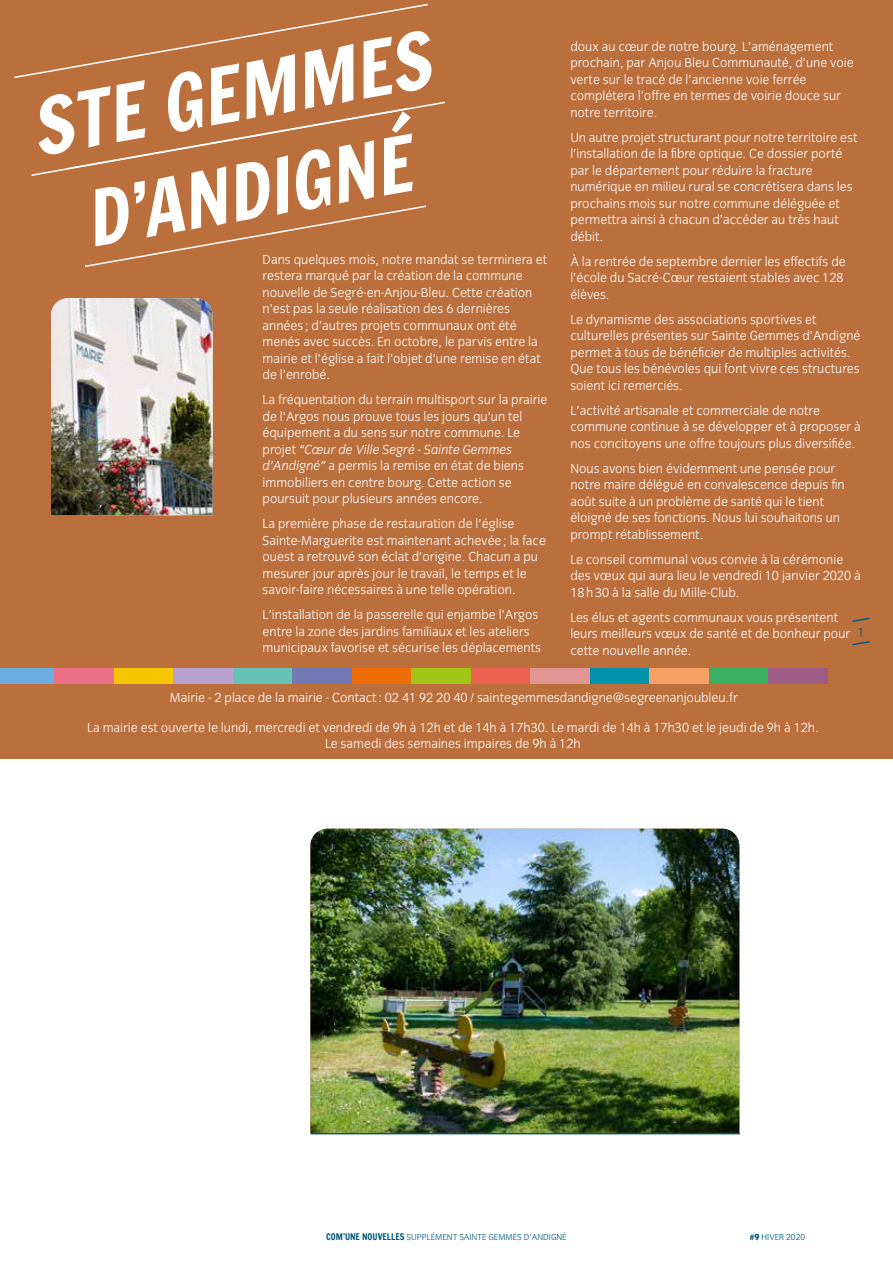
<style>
.page{position:relative;width:893px;height:1263px;background:#fff}
.page>*{position:absolute;margin:0;border:0;box-sizing:border-box;transform-origin:0 0}
.t1{font:italic 75px/99px "Francois One";color:#fff;text-align:center}
.t2{font:13.5px/16.5px "Congress Sans Light Std";color:#fff}
.t3{font:13.5px "Congress Sans Light Std";color:#005a7c}
.t4{font:9px "Congress Sans Light Std";color:#005a7c}
.s1{font-style:italic}
.s2{font-family:"Francois One"}
.s3{font-family:"Congress Sans Ex Bold Std"}
</style>
<div class="page">
<div style="left:0;top:0;width:893px;height:758px;background:#ba6f3c"></div>
<div style="left:0;top:668px;width:54px;height:15px;background:#6caee0"></div>
<div style="left:233px;top:668px;width:59px;height:16px;background:#67c1b7"></div>
<div style="left:471px;top:668px;width:59px;height:16px;background:#ec6050"></div>
<div style="left:114px;top:668px;width:59px;height:16px;background:#f7c600"></div>
<div style="left:352px;top:668px;width:59px;height:16px;background:#ed6d05"></div>
<div style="left:590px;top:668px;width:59px;height:16px;background:#0092ab"></div>
<div style="left:709px;top:668px;width:60px;height:16px;background:#3cae62"></div>
<div style="left:54px;top:668px;width:60px;height:16px;background:#ed6f87"></div>
<div style="left:292px;top:668px;width:60px;height:16px;background:#747ab5"></div>
<div style="left:530px;top:668px;width:60px;height:16px;background:#e29693"></div>
<div style="left:173px;top:668px;width:60px;height:16px;background:#baa1cd"></div>
<div style="left:411px;top:668px;width:60px;height:16px;background:#a2c617"></div>
<div style="left:649px;top:668px;width:60px;height:16px;background:#f5a166"></div>
<div style="left:769px;top:668px;width:59px;height:16px;background:#9b5b84"></div>
<hr style="left:310px;top:1133px;width:430px;height:1px;background:#005a7c">
<svg style="left:14px;top:3px;width:414px;height:76px"></svg>
<svg style="left:31px;top:101px;width:414px;height:75px"></svg>
<svg style="left:85px;top:205px;width:341px;height:62px"></svg>
<img style="left:51px;top:298px;width:162px;height:217px">
<img style="left:310px;top:829px;width:429px;height:304px">
<svg style="left:852px;top:617px;width:18px;height:5px"></svg>
<svg style="left:852px;top:641px;width:18px;height:5px"></svg>
<h1 class="t1" style="left:23px;top:79px;width:404px;rotate:-10deg">STE GEMMES<br>D’ANDIGNÉ</h1>
<p class="t2" style="left:263px;top:251px;width:286px">Dans quelques mois, notre mandat se terminera et restera marqué par la création de la commune nouvelle de Segré-en-Anjou-Bleu. Cette création n’est pas la seule réalisation des 6 dernières années ; d’autres projets communaux ont été menés avec succès. En octobre, le parvis entre la mairie et l’église a fait l’objet d’une remise en état de l’enrobé.</p>
<p class="t2" style="left:263px;top:392px;width:286px">La fréquentation du terrain multisport sur la prairie de l’Argos nous prouve tous les jours qu’un tel équipement a du sens sur notre commune. Le projet <span class="s1">“Cœur de Ville Segré - Sainte Gemmes d’Andigné”</span> a permis la remise en état de biens immobiliers en centre bourg. Cette action se poursuit pour plusieurs années encore.</p>
<p class="t2" style="left:263px;top:516px;width:285px">La première phase de restauration de l’église Sainte-Marguerite est maintenant achevée; la face ouest a retrouvé son éclat d’origine. Chacun a pu mesurer jour après jour le travail, le temps et le savoir-faire nécessaires à une telle opération.</p>
<p class="t2" style="left:263px;top:607px;width:280px">L’installation de la passerelle qui enjambe l’Argos entre la zone des jardins familiaux et les ateliers municipaux favorise et sécurise les déplacements</p>
<p class="t2" style="left:570px;top:38px;width:285px">doux au cœur de notre bourg. L’aménagement prochain, par Anjou Bleu Communauté, d’une voie verte sur le tracé de l’ancienne voie ferrée complétera l’offre en termes de voirie douce sur notre territoire.</p>
<p class="t2" style="left:570px;top:129px;width:289px">Un autre projet structurant pour notre territoire est l’installation de la fibre optique. Ce dossier porté par le département pour réduire la fracture numérique en milieu rural se concrétisera dans les prochains mois sur notre commune déléguée et permettra ainsi à chacun d’accéder au très haut débit.</p>
<p class="t2" style="left:570px;top:253px;width:277px">À la rentrée de septembre dernier les effectifs de l’école du Sacré-Cœur restaient stables avec 128 élèves.</p>
<p class="t2" style="left:570px;top:311px;width:292px">Le dynamisme des associations sportives et culturelles présentes sur Sainte Gemmes d’Andigné permet à tous de bénéficier de multiples activités.<br>Que tous les bénévoles qui font vivre ces structures soient ici remerciés.</p>
<p class="t2" style="left:570px;top:402px;width:292px">L’activité artisanale et commerciale de notre commune continue à se développer et à proposer à nos concitoyens une offre toujours plus diversifiée.</p>
<p class="t2" style="left:570px;top:460px;width:276px">Nous avons bien évidemment une pensée pour notre maire délégué en convalescence depuis fin août suite à un problème de santé qui le tient éloigné de ses fonctions. Nous lui souhaitons un prompt rétablissement.</p>
<p class="t2" style="left:570px;top:551px;width:292px">Le conseil communal vous convie à la cérémonie des vœux qui aura lieu le vendredi 10 janvier 2020 à<br>18h30 à la salle du Mille-Club.</p>
<p class="t2" style="left:570px;top:609px;width:281px">Les élus et agents communaux vous présentent leurs meilleurs vœux de santé et de bonheur pour cette nouvelle année.</p>
<p class="t3" style="left:857px;top:625px;width:9px">1</p>
<p class="t2" style="left:170px;top:689px;width:569px">Mairie - 2 place de la mairie - Contact: 02 41 92 20 40 / saintegemmesdandigne@segreenanjoubleu.fr</p>
<p class="t2" style="left:87px;top:719px;width:733px;text-align:center">La mairie est ouverte le lundi, mercredi et vendredi de 9h à 12h et de 14h à 17h30. Le mardi de 14h à 17h30 et le jeudi de 9h à 12h.<br>Le samedi des semaines impaires de 9h à 12h</p>
<p class="t4" style="left:326px;top:1232px;width:242px"><span class="s2">COM’UNE NOUVELLES</span> SUPPLÉMENT SAINTE GEMMES D’ANDIGNÉ</p>
<p class="t4" style="left:749px;top:1232px;width:57px"><span class="s3">#9</span> HIVER 2020</p>
</div>
